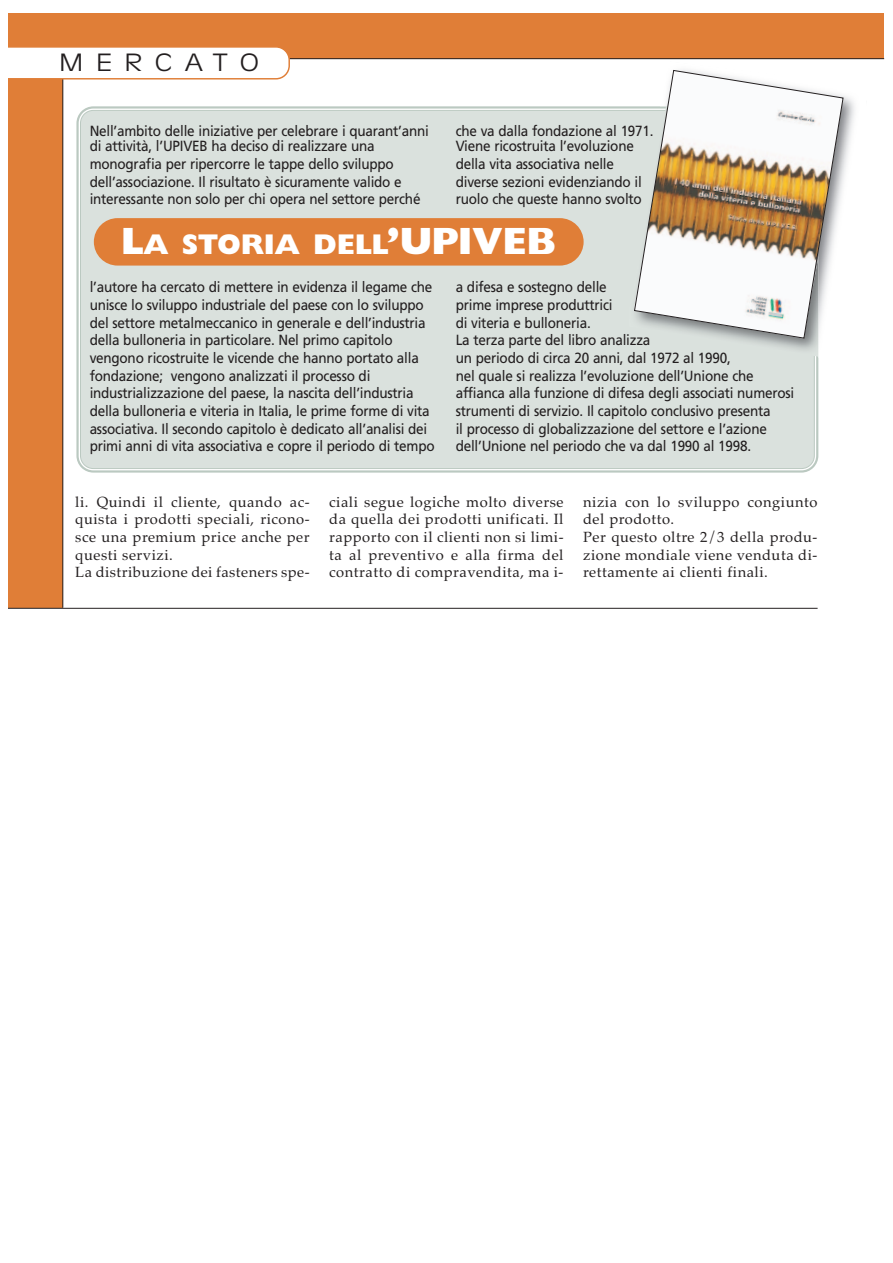
<style>
.page{position:relative;width:893px;height:1263px;background:#fff}
.page>*{position:absolute;margin:0;border:0;box-sizing:border-box;transform-origin:0 0}
.t1{font:800 28.65px "Gill Sans";letter-spacing:-.01em;color:#fff}
.t2{font:300 23.55px "Antique Olive";letter-spacing:.4em;color:#231f20;scale:1.27 1}
.t3{font:14.7px/17.7px "Frutiger";letter-spacing:-.015em;color:#231f20;scale:.92 1}
.t4{font:14.7px/17.7px "Palatino";letter-spacing:.035em;color:#231f20}
.s1{font-size:38.25px}
</style>
<div class="page">
<svg style="left:76px;top:106px;width:743px;height:367px"></svg>
<div style="left:80px;top:110px;width:735px;height:359px;background:#dae1dd"></div>
<div style="left:9px;top:57px;width:54px;height:551px;background:#e07e37"></div>
<div style="left:9px;top:13px;width:875px;height:46px;background:#e07e37"></div>
<hr style="left:63px;top:58px;width:821px;height:1px;background:#231f20">
<hr style="left:62px;top:59px;width:1px;height:549px;background:#231f20">
<svg style="left:9px;top:47px;width:281px;height:33px"></svg>
<div style="left:94px;top:218px;width:489px;height:48px;background:#e07e37;border-radius:24px"></div>
<hr style="left:9px;top:608px;width:808px;height:1px;background:#231f20">
<svg style="left:633px;top:356px;width:186px;height:2px"></svg>
<img style="left:633px;top:95px;width:222px;height:261px">
<svg style="left:634px;top:70px;width:209px;height:269px"></svg>
<h2 class="t2" style="left:59px;top:52px;width:159px">MERCATO</h2>
<p class="t3" style="left:90px;top:124px;width:370px;line-height:15.6px">Nell’ambito delle iniziative per celebrare i quarant’anni di attività, l’UPIVEB ha deciso di realizzare una</p>
<p class="t3" style="left:90px;top:156px;width:361px">monografia per ripercorre le tappe dello sviluppo dell’associazione. Il risultato è sicuramente valido e interessante non solo per chi opera nel settore perché</p>
<p class="t3" style="left:456px;top:124px;width:216px;line-height:15.6px">che va dalla fondazione al 1971.<br>Viene ricostruita l’evoluzione</p>
<p class="t3" style="left:456px;top:156px;width:204px">della vita associativa nelle diverse sezioni evidenziando il ruolo che queste hanno svolto</p>
<h1 class="t1" style="left:121px;top:235px;width:437px"><span class="s1">L</span>A STORIA DELL<span class="s1">’UPIVEB</span></h1>
<p class="t3" style="left:90px;top:280px;width:376px">l’autore ha cercato di mettere in evidenza il legame che unisce lo sviluppo industriale del paese con lo sviluppo del settore metalmeccanico in generale e dell’industria della bulloneria in particolare. Nel primo capitolo vengono ricostruite le vicende che hanno portato alla fondazione; vengono analizzati il processo di industrializzazione del paese, la nascita dell’industria della bulloneria e viteria in Italia, le prime forme di vita associativa. Il secondo capitolo è dedicato all’analisi dei primi anni di vita associativa e copre il periodo di tempo</p>
<p class="t3" style="left:456px;top:280px;width:369px">a difesa e sostegno delle<br>prime imprese produttrici<br>di viteria e bulloneria.<br>La terza parte del libro analizza<br>un periodo di circa 20 anni, dal 1972 al 1990,<br>nel quale si realizza l’evoluzione dell’Unione che affianca alla funzione di difesa degli associati numerosi strumenti di servizio. Il capitolo conclusivo presenta<br>il processo di globalizzazione del settore e l’azione dell’Unione nel periodo che va dal 1990 al 1998.</p>
<p class="t4" style="left:75px;top:495px;width:236px">li. Quindi il cliente, quando ac&shy;quista i prodotti speciali, ricono&shy;sce una premium price anche per questi servizi.<br>La distribuzione dei fasteners spe-</p>
<p class="t4" style="left:329px;top:495px;width:236px;text-align:justify">ciali segue logiche molto diverse da quella dei prodotti unificati. Il rapporto con il clienti non si limi&shy;ta al preventivo e alla firma del contratto di compravendita, ma i-</p>
<p class="t4" style="left:583px;top:495px;width:236px">nizia con lo sviluppo congiunto del prodotto.<br>Per questo oltre 2/3 della produ&shy;zione mondiale viene venduta di&shy;rettamente ai clienti finali.</p>
</div>
